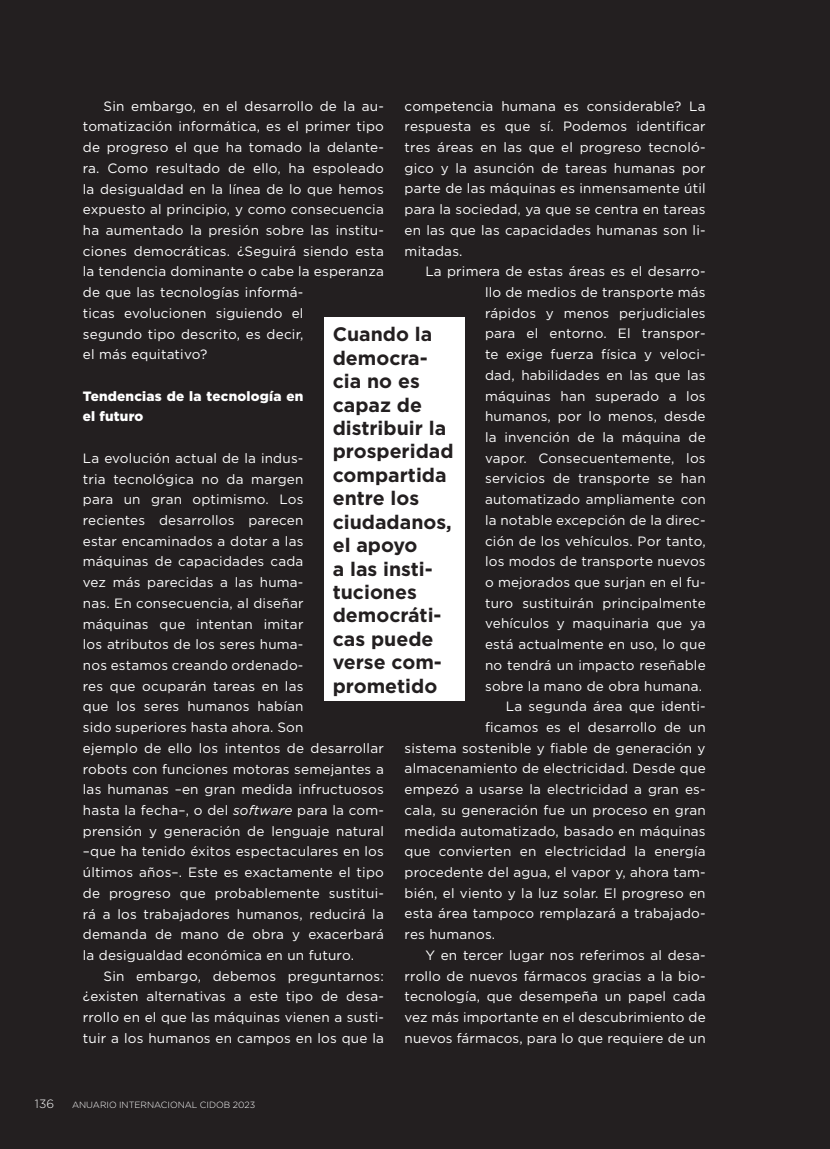
<style>
.page{position:relative;width:830px;height:1149px;background:#fff}
.page>*{position:absolute;margin:0;border:0;box-sizing:border-box;transform-origin:0 0}
.t1{font:700 19.5px/23.4px "Gotham";color:#231f20}
.t2{font:13.5px/20.7px "Gotham";letter-spacing:.015em;color:#fff}
.t3{font:900 13.5px/20.7px "Gotham";letter-spacing:.015em;color:#fff}
.t4{font:300 12px "Gotham";color:#fff}
.t5{font:300 9px "Gotham";color:#fff}
.s1{font-style:italic}
</style>
<div class="page">
<div style="left:0;top:0;width:829px;height:1148px;background:#231f20"></div>
<div style="left:324px;top:317px;width:140px;height:384px;background:#fff"></div>
<p class="t2" style="left:404px;top:95px;width:302px;text-align:justify">competencia humana es considerable? La respuesta es que sí. Podemos identificar tres áreas en las que el progreso tecnoló&shy;gico y la asunción de tareas humanas por parte de las máquinas es inmensamente útil para la sociedad, ya que se centra en tareas en las que las capacidades humanas son li&shy;mitadas.</p>
<p class="t2" style="left:425px;top:261px;width:281px">La primera de estas áreas es el desarro-</p>
<p class="t2" style="left:485px;top:281px;width:222px">llo de medios de transporte más</p>
<p class="t2" style="left:485px;top:302px;width:222px">rápidos y menos perjudiciales</p>
<p class="t2" style="left:485px;top:323px;width:222px">para el entorno. El transpor-</p>
<p class="t2" style="left:485px;top:343px;width:222px">te exige fuerza física y veloci-</p>
<p class="t2" style="left:485px;top:364px;width:222px">dad, habilidades en las que las</p>
<p class="t2" style="left:485px;top:385px;width:222px">máquinas han superado a los</p>
<p class="t2" style="left:485px;top:406px;width:222px">humanos, por lo menos, desde</p>
<p class="t2" style="left:485px;top:426px;width:222px">la invención de la máquina de</p>
<p class="t2" style="left:485px;top:447px;width:222px">vapor. Consecuentemente, los</p>
<p class="t2" style="left:485px;top:468px;width:222px">servicios de transporte se han</p>
<p class="t2" style="left:485px;top:488px;width:222px">automatizado ampliamente con</p>
<p class="t2" style="left:485px;top:509px;width:222px">la notable excepción de la direc-</p>
<p class="t2" style="left:485px;top:530px;width:222px">ción de los vehículos. Por tanto,</p>
<p class="t2" style="left:485px;top:550px;width:222px">los modos de transporte nuevos</p>
<p class="t2" style="left:485px;top:571px;width:222px">o mejorados que surjan en el fu-</p>
<p class="t2" style="left:485px;top:592px;width:222px">turo sustituirán principalmente</p>
<p class="t2" style="left:485px;top:612px;width:222px">vehículos y maquinaria que ya</p>
<p class="t2" style="left:485px;top:633px;width:222px">está actualmente en uso, lo que</p>
<p class="t2" style="left:485px;top:654px;width:222px">no tendrá un impacto reseñable</p>
<p class="t2" style="left:485px;top:675px;width:218px">sobre la mano de obra humana.</p>
<p class="t2" style="left:505px;top:695px;width:201px">La segunda área que identi-</p>
<p class="t2" style="left:485px;top:716px;width:222px">ficamos es el desarrollo de un</p>
<p class="t2" style="left:404px;top:737px;width:302px">sistema sostenible y fiable de generación y</p>
<p class="t2" style="left:404px;top:757px;width:302px">almacenamiento de electricidad. Desde que</p>
<p class="t2" style="left:404px;top:778px;width:302px">empezó a usarse la electricidad a gran es-</p>
<p class="t2" style="left:404px;top:799px;width:302px">cala, su generación fue un proceso en gran</p>
<p class="t2" style="left:404px;top:819px;width:302px">medida automatizado, basado en máquinas</p>
<p class="t2" style="left:404px;top:840px;width:302px">que convierten en electricidad la energía</p>
<p class="t2" style="left:404px;top:861px;width:302px">procedente del agua, el vapor y, ahora tam-</p>
<p class="t2" style="left:404px;top:882px;width:302px">bién, el viento y la luz solar. El progreso en</p>
<p class="t2" style="left:404px;top:902px;width:302px">esta área tampoco remplazará a trabajado-</p>
<p class="t2" style="left:404px;top:923px;width:92px">res humanos.</p>
<p class="t2" style="left:425px;top:944px;width:282px">Y en tercer lugar nos referimos al desa-</p>
<p class="t2" style="left:404px;top:964px;width:302px">rrollo de nuevos fármacos gracias a la bio-</p>
<p class="t2" style="left:404px;top:985px;width:302px">tecnología, que desempeña un papel cada</p>
<p class="t2" style="left:404px;top:1006px;width:302px">vez más importante en el descubrimiento de</p>
<p class="t2" style="left:404px;top:1026px;width:302px">nuevos fármacos, para lo que requiere de un</p>
<p class="t2" style="left:83px;top:95px;width:302px;text-indent:21px">Sin embargo, en el desarrollo de la au&shy;tomatización informática, es el primer tipo de progreso el que ha tomado la delante&shy;ra. Como resultado de ello, ha espoleado la desigualdad en la línea de lo que hemos expuesto al principio, y como consecuencia ha aumentado la presión sobre las institu&shy;ciones democráticas. ¿Seguirá siendo esta la tendencia dominante o cabe la esperanza de que las tecnologías informá-<br>ticas evolucionen siguiendo el<br>segundo tipo descrito, es decir,<br>el más equitativo?</p>
<p class="t3" style="left:83px;top:385px;width:222px">Tendencias de la tecnología en el futuro</p>
<p class="t2" style="left:83px;top:447px;width:302px">La evolución actual de la indus-<br>tria tecnológica no da margen<br>para un gran optimismo. Los<br>recientes desarrollos parecen<br>estar encaminados a dotar a las<br>máquinas de capacidades cada<br>vez más parecidas a las huma-<br>nas. En consecuencia, al diseñar<br>máquinas que intentan imitar<br>los atributos de los seres huma-<br>nos estamos creando ordenado-<br>res que ocuparán tareas en las<br>que los seres humanos habían<br>sido superiores hasta ahora. Son<br>ejemplo de ello los intentos de desarrollar robots con funciones motoras semejantes a las humanas –en gran medida infructuosos hasta la fecha–, o del <span class="s1">software</span> para la com&shy;prensión y generación de lenguaje natural –que ha tenido éxitos espectaculares en los últimos años–. Este es exactamente el tipo de progreso que probablemente sustitui&shy;rá a los trabajadores humanos, reducirá la demanda de mano de obra y exacerbará la desigualdad económica en un futuro.</p>
<p class="t2" style="left:83px;top:965px;width:302px;text-align:justify;text-indent:21px">Sin embargo, debemos preguntarnos: ¿existen alternativas a este tipo de desa&shy;rrollo en el que las máquinas vienen a susti&shy;tuir a los humanos en campos en los que la</p>
<h1 class="t1" style="left:332px;top:322px;width:122px">Cuando la democra&shy;cia no es capaz de distribuir la prosperidad compartida entre los ciudadanos, el apoyo<br>a las insti&shy;tuciones democráti&shy;cas puede verse com&shy;prometido</h1>
<p class="t4" style="left:35px;top:1095px;width:21px">136</p>
<p class="t5" style="left:72px;top:1098px;width:184px">ANUARIO INTERNACIONAL CIDOB 2023</p>
</div>
